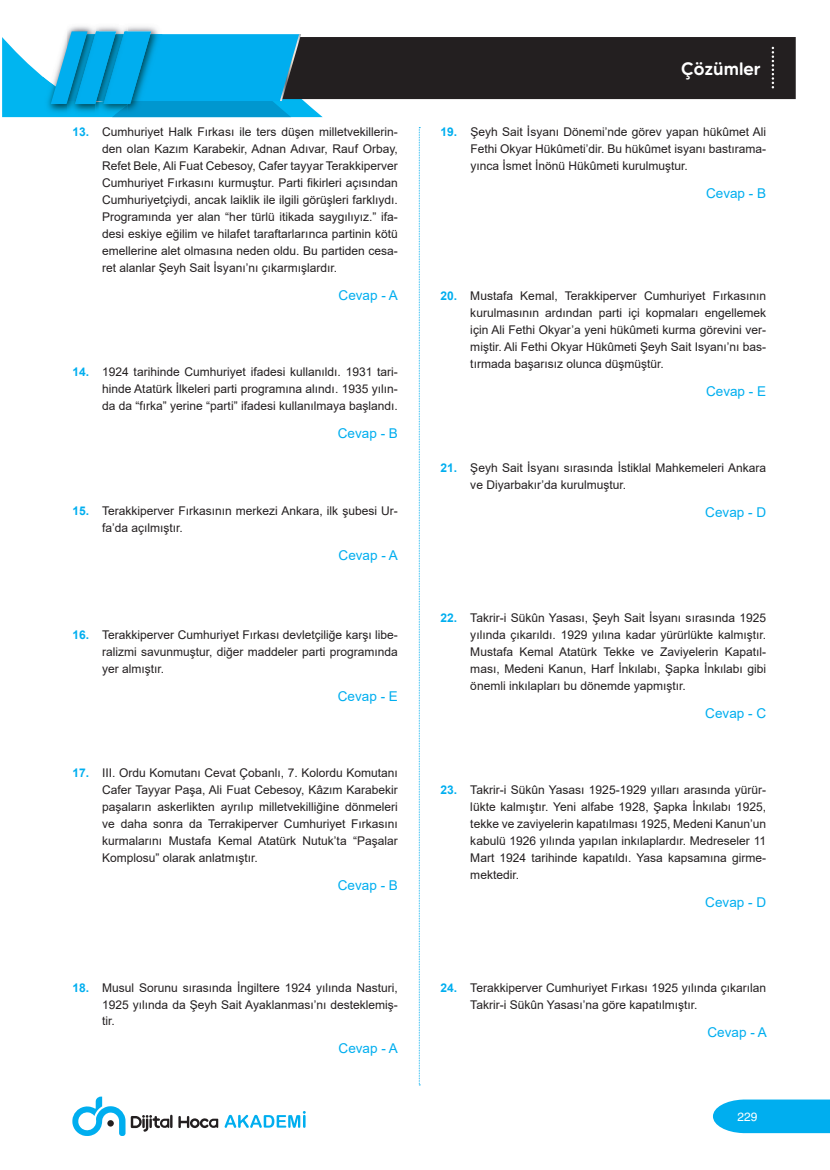
<style>
.page{position:relative;width:830px;height:1170px;background:#fff}
.page>*{position:absolute;margin:0;border:0;box-sizing:border-box;transform-origin:0 0}
.t1{font:500 18px "MADE Tommy Soft";color:#fff}
.CEVAP{font:13.5px "Arial";color:#00aeef}
.t2{font:12px/17px "Arial";color:#231f20;text-align:justify}
.t3{font:12px "yargi Helvetica";color:#fff}
.s1{font-weight:700;color:#00aeef}
</style>
<div class="page">
<svg style="left:713px;top:1099px;width:116px;height:33px;background:#11b3f0"></svg>
<svg style="left:72px;top:1096px;width:53px;height:39px"></svg>
<svg style="left:107px;top:1119px;width:7px;height:7px"></svg>
<svg style="left:224px;top:1111px;width:81px;height:16px"></svg>
<svg style="left:178px;top:1116px;width:40px;height:12px"></svg>
<svg style="left:131px;top:1114px;width:41px;height:17px"></svg>
<svg style="left:418px;top:127px;width:2px;height:958px"></svg>
<div style="left:322px;top:37px;width:473px;height:62px;background:#231f20"></div>
<svg style="left:2px;top:26px;width:320px;height:91px;background:#2babda"></svg>
<svg style="left:771px;top:47px;width:2px;height:41px"></svg>
<p class="t2" style="left:102px;top:124px;width:297px;text-indent:-30px"><span class="s1">13.</span> Cumhuriyet Halk Fırkası ile ters düşen milletvekillerin&shy;den olan Kazım Karabekir, Adnan Adıvar, Rauf Orbay, Refet Bele, Ali Fuat Cebesoy, Cafer tayyar Terakkiperver Cumhuriyet Fırkasını kurmuştur. Parti fikirleri açısından Cumhuriyetçiydi, ancak laiklik ile ilgili görüşleri farklıydı.<br>Programında yer alan “her türlü itikada saygılıyız.” ifa&shy;desi eskiye eğilim ve hilafet taraftarlarınca partinin kötü emellerine alet olmasına neden oldu. Bu partiden cesa&shy;ret alanlar Şeyh Sait İsyanı’nı çıkarmışlardır.</p>
<p class="CEVAP" style="left:338px;top:286px;width:61px">Cevap - A</p>
<p class="t2" style="left:102px;top:363px;width:297px;text-indent:-30px"><span class="s1">14.</span> 1924 tarihinde Cumhuriyet ifadesi kullanıldı. 1931 tari&shy;hinde Atatürk İlkeleri parti programına alındı. 1935 yılın&shy;da da “fırka” yerine “parti” ifadesi kullanılmaya başlandı.</p>
<p class="CEVAP" style="left:338px;top:424px;width:62px">Cevap - B</p>
<p class="t2" style="left:102px;top:502px;width:297px;text-indent:-30px"><span class="s1">15.</span> Terakkiperver Fırkasının merkezi Ankara, ilk şubesi Ur&shy;fa’da açılmıştır.</p>
<p class="CEVAP" style="left:338px;top:545px;width:61px">Cevap - A</p>
<p class="t2" style="left:102px;top:625px;width:297px;text-indent:-30px"><span class="s1">16.</span> Terakkiperver Cumhuriyet Fırkası devletçiliğe karşı libe&shy;ralizmi savunmuştur, diğer maddeler parti programında yer almıştır.</p>
<p class="CEVAP" style="left:338px;top:686px;width:62px">Cevap - E</p>
<p class="t2" style="left:102px;top:764px;width:297px;text-indent:-30px"><span class="s1">17.</span> III. Ordu Komutanı Cevat Çobanlı, 7. Kolordu Komutanı Cafer Tayyar Paşa, Ali Fuat Cebesoy, Kâzım Karabekir paşaların askerlikten ayrılıp milletvekilliğine dönmeleri ve daha sonra da Terrakiperver Cumhuriyet Fırkasını kurmalarını Mustafa Kemal Atatürk Nutuk’ta “Paşalar Komplosu” olarak anlatmıştır.</p>
<p class="CEVAP" style="left:338px;top:875px;width:62px">Cevap - B</p>
<p class="t2" style="left:102px;top:978px;width:297px;text-indent:-30px"><span class="s1">18.</span> Musul Sorunu sırasında İngiltere 1924 yılında Nasturi, 1925 yılında da Şeyh Sait Ayaklanması’nı desteklemiş&shy;tir.</p>
<p class="CEVAP" style="left:338px;top:1039px;width:61px">Cevap - A</p>
<h1 class="t1" style="left:680px;top:57px;width:81px">Çözümler</h1>
<p class="t2" style="left:470px;top:124px;width:297px;text-indent:-30px"><span class="s1">19.</span> Şeyh Sait İsyanı Dönemi’nde görev yapan hükûmet Ali Fethi Okyar Hükûmeti’dir. Bu hükûmet isyanı bastırama&shy;yınca İsmet İnönü Hükûmeti kurulmuştur.</p>
<p class="CEVAP" style="left:705px;top:184px;width:62px">Cevap - B</p>
<p class="t2" style="left:470px;top:287px;width:297px;text-indent:-30px"><span class="s1">20.</span> Mustafa Kemal, Terakkiperver Cumhuriyet Fırkasının kurulmasının ardından parti içi kopmaları engellemek için Ali Fethi Okyar’a yeni hükûmeti kurma görevini ver&shy;miştir. Ali Fethi Okyar Hükûmeti Şeyh Sait Isyanı’nı bas&shy;tırmada başarısız olunca düşmüştür.</p>
<p class="CEVAP" style="left:705px;top:382px;width:62px">Cevap - E</p>
<p class="t2" style="left:470px;top:459px;width:297px;text-indent:-30px"><span class="s1">21.</span> Şeyh Sait İsyanı sırasında İstiklal Mahkemeleri Ankara ve Diyarbakır’da kurulmuştur.</p>
<p class="CEVAP" style="left:705px;top:503px;width:62px">Cevap - D</p>
<p class="t2" style="left:470px;top:609px;width:297px;text-indent:-30px"><span class="s1">22.</span> Takrir-i Sükûn Yasası, Şeyh Sait İsyanı sırasında 1925 yılında çıkarıldı. 1929 yılına kadar yürürlükte kalmıştır.<br>Mustafa Kemal Atatürk Tekke ve Zaviyelerin Kapatıl&shy;ması, Medeni Kanun, Harf İnkılabı, Şapka İnkılabı gibi önemli inkılapları bu dönemde yapmıştır.</p>
<p class="CEVAP" style="left:705px;top:703px;width:62px">Cevap - C</p>
<p class="t2" style="left:470px;top:781px;width:297px;text-indent:-30px"><span class="s1">23.</span> Takrir-i Sükûn Yasası 1925-1929 yılları arasında yürür&shy;lükte kalmıştır. Yeni alfabe 1928, Şapka İnkılabı 1925, tekke ve zaviyelerin kapatılması 1925, Medeni Kanun’un kabulü 1926 yılında yapılan inkılaplardır. Medreseler 11<br>Mart 1924 tarihinde kapatıldı. Yasa kapsamına girme&shy;mektedir.</p>
<p class="CEVAP" style="left:705px;top:892px;width:62px">Cevap - D</p>
<p class="t2" style="left:470px;top:978px;width:297px;text-indent:-30px"><span class="s1">24.</span> Terakkiperver Cumhuriyet Fırkası 1925 yılında çıkarılan<br>Takrir-i Sükûn Yasası’na göre kapatılmıştır.</p>
<p class="CEVAP" style="left:707px;top:1022px;width:61px">Cevap - A</p>
<p class="t3" style="left:737px;top:1109px;width:22px">229</p>
</div>
